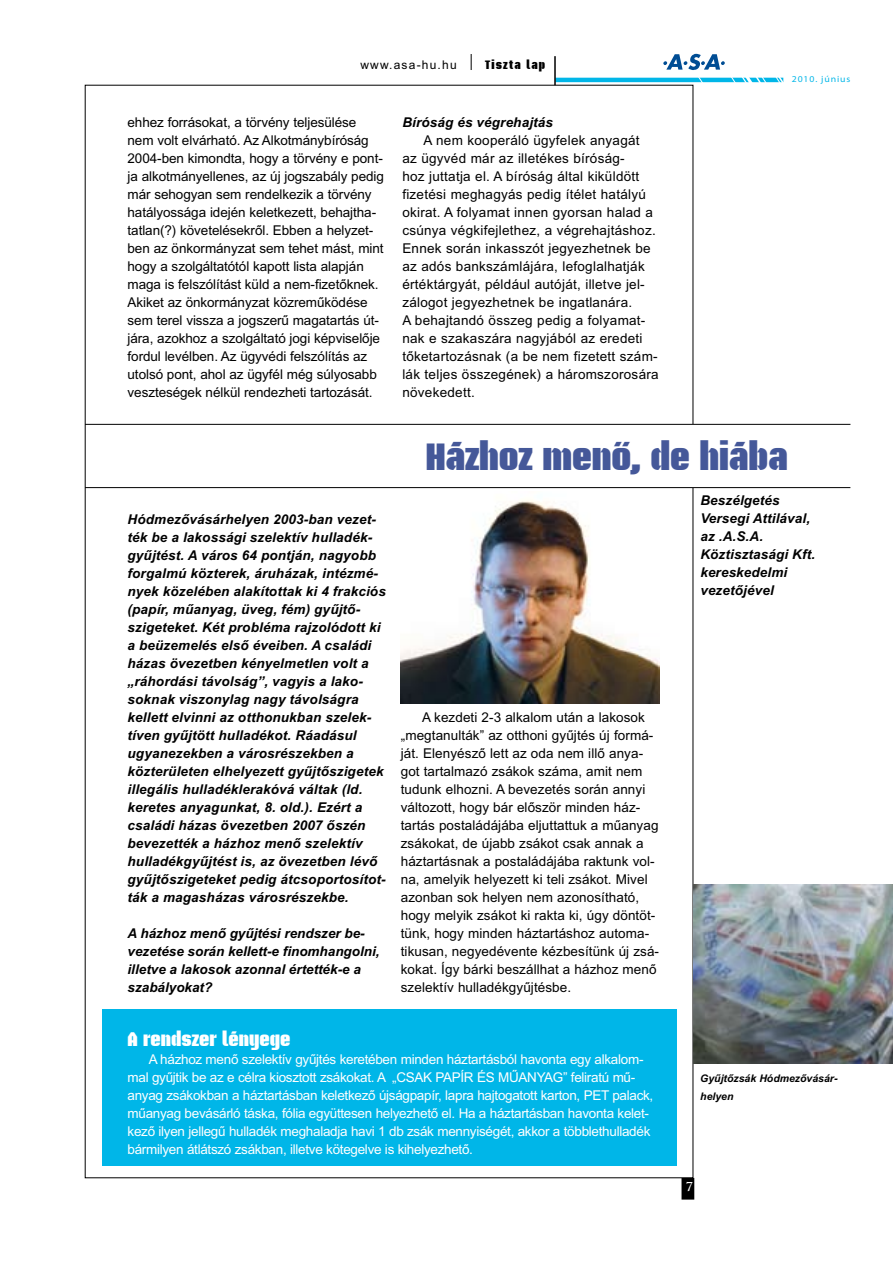
<style>
.page{position:relative;width:893px;height:1263px;background:#fff}
.page>*{position:absolute;margin:0;border:0;box-sizing:border-box;transform-origin:0 0}
.t1{font:37.5px "H Briem Akademi Black";letter-spacing:-.005em;color:#455899}
.t2{font:19.5px "H Briem Akademi Black";color:#fff}
.t3{font:13.5px/18px "PFL Arial";letter-spacing:.005em;color:#000}
.t4{font:italic 13.5px/18px "PFL Arial Bold";letter-spacing:.01em;color:#000}
.t5{font:13.5px/18px "PFL Arial";letter-spacing:-.02em;color:#fff}
.t6{font:12px "PFL Arial";letter-spacing:.1em;color:#000}
.t7{font:12px "H Briem Akademi Black";letter-spacing:.1em;color:#000}
.t8{font:700 12px "Trajan Pro";color:#fff}
.t9{font:italic 10.5px/18px "PFL Arial Bold";color:#000}
.t10{font:semi-expanded 9px "Myriad Pro";letter-spacing:.1em;color:#00b6e8}
</style>
<div class="page">
<hr style="left:555px;top:78px;width:228px;height:4px;background:#00b6e8">
<svg style="left:663px;top:54px;width:121px;height:42px"></svg>
<div style="left:682px;top:1179px;width:11px;height:20px;background:#000"></div>
<div style="left:681px;top:1178px;width:13px;height:21px;border:2px solid #000"></div>
<hr style="left:554px;top:56px;width:2px;height:29px;background:#000">
<svg style="left:471px;top:54px;width:1px;height:16px"></svg>
<hr style="left:85px;top:487px;width:765px;height:1px;background:#000">
<hr style="left:85px;top:424px;width:765px;height:1px;background:#000">
<img style="left:401px;top:500px;width:258px;height:204px">
<div style="left:102px;top:1010px;width:574px;height:156px;background:#00b6e8"></div>
<img style="left:693px;top:884px;width:200px;height:180px">
<p class="t6" style="left:360px;top:58px;width:98px">www.asa-hu.hu</p>
<p class="t7" style="left:485px;top:58px;width:62px">Tiszta lap</p>
<p class="t3" style="left:128px;top:114px;width:258px">ehhez forrásokat, a törvény teljesülése nem volt elvárható. Az Alkotmánybíróság 2004-ben kimondta, hogy a törvény e pont&shy;ja alkotmányellenes, az új jogszabály pedig már sehogyan sem rendelkezik a törvény hatályossága idején keletkezett, behajtha&shy;tatlan(?) követelésekrôl. Ebben a helyzet&shy;ben az önkormányzat sem tehet mást, mint hogy a szolgáltatótól kapott lista alapján maga is felszólítást küld a nem-fizetôknek.<br>Akiket az önkormányzat közremûködése sem terel vissza a jogszerû magatartás út&shy;jára, azokhoz a szolgáltató jogi képviselôje fordul levélben. Az ügyvédi felszólítás az utolsó pont, ahol az ügyfél még súlyosabb veszteségek nélkül rendezheti tartozását.</p>
<p class="t4" style="left:402px;top:114px;width:152px">Bíróság és végrehajtás</p>
<p class="t3" style="left:402px;top:132px;width:258px;text-indent:21px">A nem kooperáló ügyfelek anyagát<br>az ügyvéd már az illetékes bíróság-<br>hoz juttatja el. A bíróság által kiküldött fizetési meghagyás pedig ítélet hatályú okirat. A folyamat innen gyorsan halad a csúnya végkifejlethez, a végrehajtáshoz.<br>Ennek során inkasszót jegyezhetnek be az adós bankszámlájára, lefoglalhatják értéktárgyát, például autóját, illetve jel&shy;zálogot jegyezhetnek be ingatlanára.<br>A behajtandó összeg pedig a folyamat&shy;nak e szakaszára nagyjából az eredeti tôketartozásnak (a be nem fizetett szám&shy;lák teljes összegének) a háromszorosára növekedett.</p>
<p class="t10" style="left:792px;top:74px;width:60px">2010. június</p>
<p class="t4" style="left:128px;top:510px;width:260px">Hódmezôvásárhelyen 2003-ban vezet&shy;ték be a lakossági szelektív hulladék&shy;gyûjtést. A város 64 pontján, nagyobb forgalmú közterek, áruházak, intézmé&shy;nyek közelében alakítottak ki 4 frakciós (papír, mûanyag, üveg, fém) gyûjtô&shy;szigeteket. Két probléma rajzolódott ki a beüzemelés elsô éveiben. A családi házas övezetben kényelmetlen volt a „ráhordási távolság”, vagyis a lako&shy;soknak viszonylag nagy távolságra kellett elvinni az otthonukban szelek&shy;tíven gyûjtött hulladékot. Ráadásul ugyanezekben a városrészekben a közterületen elhelyezett gyûjtôszigetek illegális hulladéklerakóvá váltak (ld. keretes anyagunkat, 8. old.). Ezért a családi házas övezetben 2007 ôszén bevezették a házhoz menô szelektív hulladékgyûjtést is, az övezetben lévô gyûjtôszigeteket pedig átcsoportosítot&shy;ták a magasházas városrészekbe.</p>
<p class="t4" style="left:128px;top:924px;width:254px">A házhoz menô gyûjtési rendszer be&shy;vezetése során kellett-e finomhangolni, illetve a lakosok azonnal értették-e a szabályokat?</p>
<h1 class="t1" style="left:426px;top:435px;width:364px">Házhoz menô, de hiába</h1>
<p class="t4" style="left:700px;top:492px;width:116px">Beszélgetés<br>Versegi Attilával, az .A.S.A.<br>Köztisztasági Kft. kereskedelmi vezetôjével</p>
<p class="t3" style="left:401px;top:708px;width:260px;text-indent:21px">A kezdeti 2-3 alkalom után a lakosok „megtanulták” az otthoni gyûjtés új formá&shy;ját. Elenyészô lett az oda nem illô anya&shy;got tartalmazó zsákok száma, amit nem tudunk elhozni. A bevezetés során annyi változott, hogy bár elôször minden ház&shy;tartás postaládájába eljuttattuk a mûanyag zsákokat, de újabb zsákot csak annak a háztartásnak a postaládájába raktunk vol&shy;na, amelyik helyezett ki teli zsákot. Mivel azonban sok helyen nem azonosítható, hogy melyik zsákot ki rakta ki, úgy döntöt&shy;tünk, hogy minden háztartáshoz automa&shy;tikusan, negyedévente kézbesítünk új zsá&shy;kokat. Így bárki beszállhat a házhoz menô szelektív hulladékgyûjtésbe.</p>
<h2 class="t2" style="left:128px;top:1028px;width:164px">A rendszer lényege</h2>
<p class="t5" style="left:128px;top:1050px;width:527px;text-indent:21px">A házhoz menô szelektív gyûjtés keretében minden háztartásból havonta egy alkalom&shy;mal gyûjtik be az e célra kiosztott zsákokat. A „CSAK PAPÍR ÉS MÛANYAG” feliratú mû&shy;anyag zsákokban a háztartásban keletkezô újságpapír, lapra hajtogatott karton, PET palack, mûanyag bevásárló táska, fólia együttesen helyezhetô el. Ha a háztartásban havonta kelet&shy;kezô ilyen jellegû hulladék meghaladja havi 1 db zsák mennyiségét, akkor a többlethulladék bármilyen átlátszó zsákban, illetve kötegelve is kihelyezhetô.</p>
<p class="t9" style="left:700px;top:1069px;width:139px">Gyûjtôzsák Hódmezôvásár&shy;helyen</p>
<p class="t8" style="left:686px;top:1179px;width:9px">7</p>
</div>
